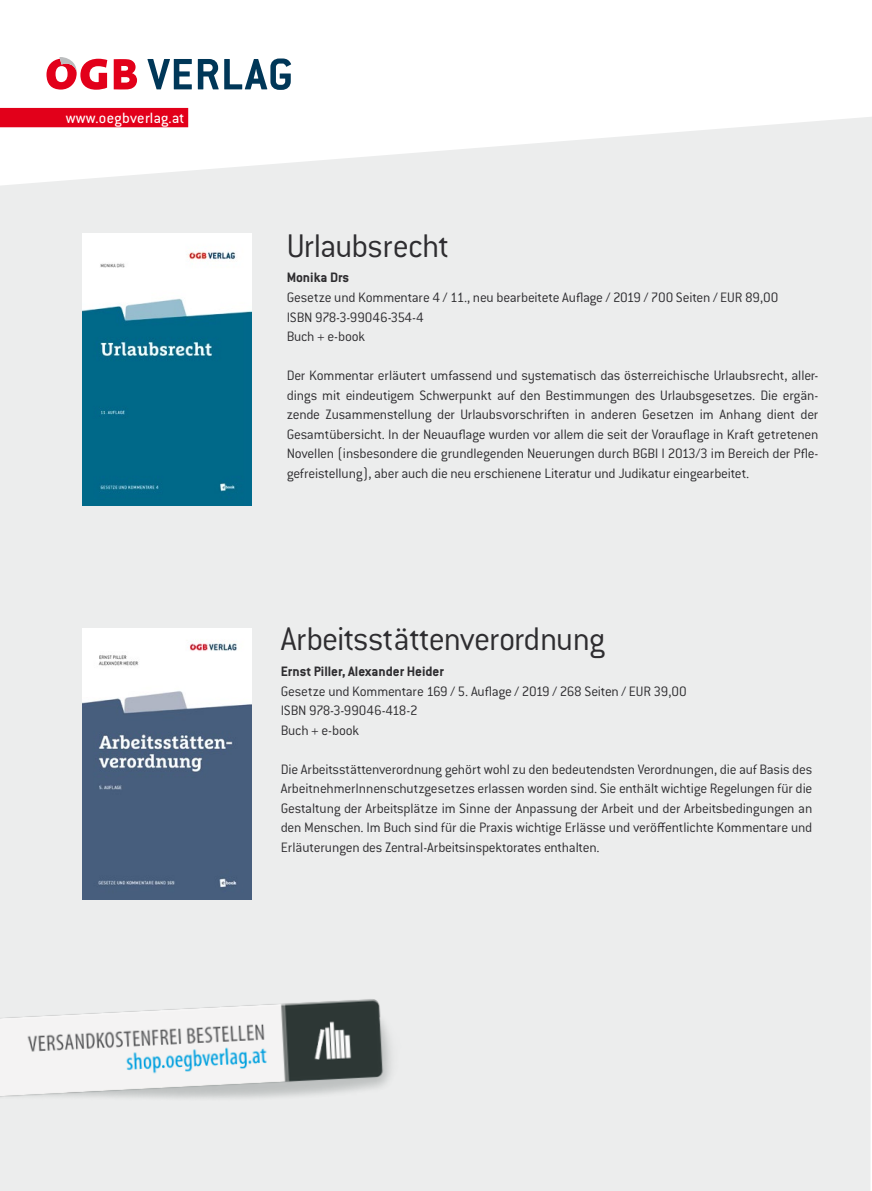
<style>
.page{position:relative;width:872px;height:1191px;background:#fff}
.page>*{position:absolute;margin:0;border:0;box-sizing:border-box;transform-origin:0 0}
.t1{font:300 36px "Conduit ITC Std";letter-spacing:-.025em;color:#2e2d30}
.t2{font:16.35px "Conduit ITC Std";letter-spacing:.02em;color:#fff}
.t3{font:300 15px/19.5px "Conduit ITC Std";letter-spacing:-.015em;color:#2e2d30}
.t4{font:700 15px "Conduit ITC Std";color:#2e2d30}
</style>
<div class="page">
<div style="left:0;top:117px;width:872px;height:1074px;background:#eceded"></div>
<img style="left:0;top:973px;width:420px;height:195px">
<div style="left:0;top:108px;width:188px;height:19px;background:#e2001a"></div>
<svg style="left:114px;top:59px;width:23px;height:30px"></svg>
<svg style="left:46px;top:57px;width:61px;height:33px"></svg>
<svg style="left:147px;top:58px;width:144px;height:32px"></svg>
<img style="left:82px;top:234px;width:170px;height:271px">
<img style="left:82px;top:628px;width:170px;height:272px">
<p class="t2" style="left:66px;top:108px;width:120px">www.oegbverlag.at</p>
<h1 class="t1" style="left:287px;top:223px;width:164px">Urlaubsrecht</h1>
<p class="t4" style="left:287px;top:269px;width:64px">Monika Drs</p>
<p class="t3" style="left:287px;top:287px;width:493px">Gesetze und Kommentare 4 / 11., neu bearbeitete Auflage / 2019 / 700 Seiten / EUR 89,00<br>ISBN 978-3-99046-354-4<br>Buch + e-book</p>
<p class="t3" style="left:287px;top:365px;width:533px;text-align:justify">Der Kommentar erläutert umfassend und systematisch das österreichische Urlaubsrecht, aller&shy;dings mit eindeutigem Schwerpunkt auf den Bestimmungen des Urlaubsgesetzes. Die ergän&shy;zende Zusammenstellung der Urlaubsvorschriften in anderen Gesetzen im Anhang dient der Gesamtübersicht. In der Neuauflage wurden vor allem die seit der Vorauflage in Kraft getretenen Novellen (insbesondere die grundlegenden Neuerungen durch BGBl I 2013/3 im Bereich der Pfle&shy;gefreistellung), aber auch die neu erschienene Literatur und Judikatur eingearbeitet.</p>
<h1 class="t1" style="left:281px;top:617px;width:326px">Arbeitsstättenverordnung</h1>
<p class="t4" style="left:281px;top:662px;width:165px">Ernst Piller, Alexander Heider</p>
<p class="t3" style="left:281px;top:681px;width:407px">Gesetze und Kommentare 169 / 5. Auflage / 2019 / 268 Seiten / EUR 39,00<br>ISBN 978-3-99046-418-2<br>Buch + e-book</p>
<p class="t3" style="left:281px;top:759px;width:533px;text-align:justify">Die Arbeitsstättenverordnung gehört wohl zu den bedeutendsten Verordnungen, die auf Basis des ArbeitnehmerInnenschutzgesetzes erlassen worden sind. Sie enthält wichtige Regelungen für die Gestaltung der Arbeitsplätze im Sinne der Anpassung der Arbeit und der Arbeitsbedingungen an den Menschen. Im Buch sind für die Praxis wichtige Erlässe und veröffentlichte Kommentare und Erläuterungen des Zentral-Arbeitsinspektorates enthalten.</p>
</div>
